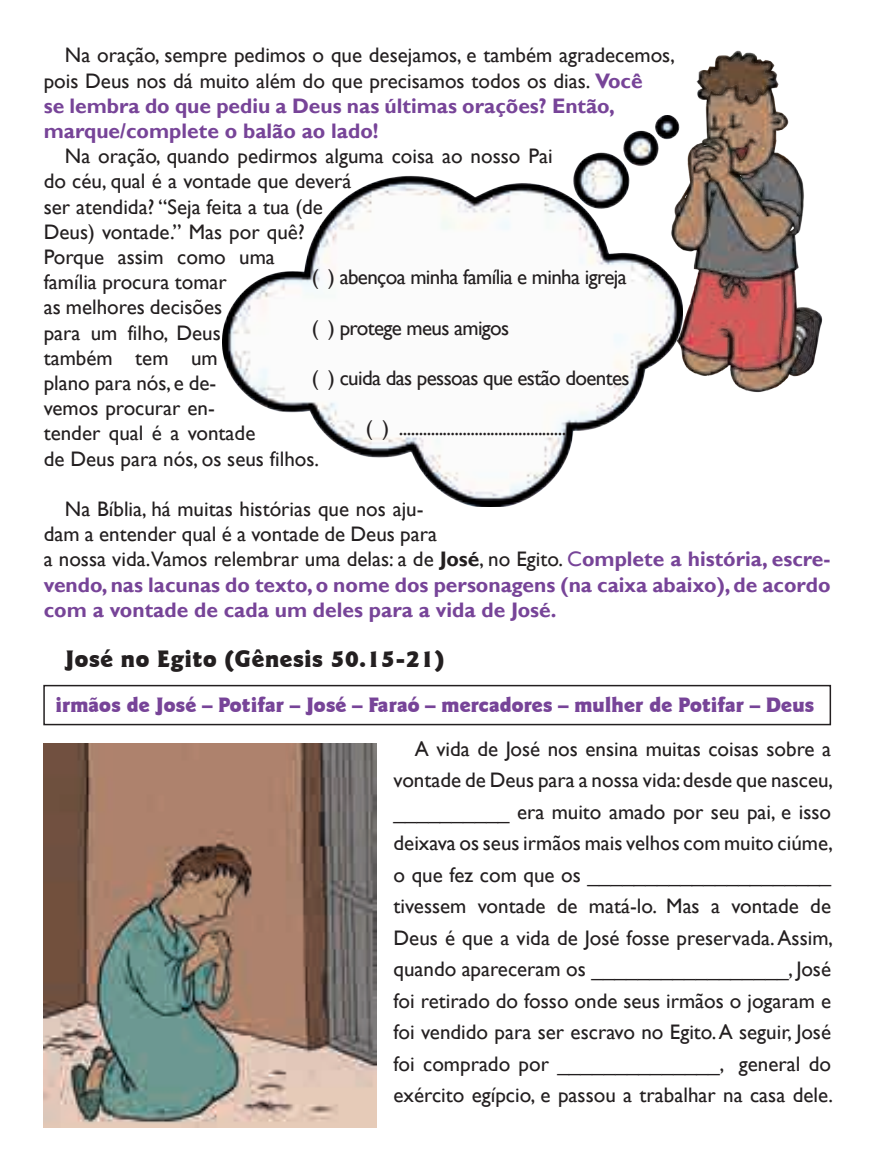
<style>
.page{position:relative;width:875px;height:1172px;background:#fff}
.page>*{position:absolute;margin:0;border:0;box-sizing:border-box;transform-origin:0 0}
.t1{font:900 24px "Goudy Sans IT Cby BT";color:#231f20}
.t2{font:21px/25.2px "Gill Sans";color:#231f20}
.t3{font:700 21px/25.2px "Gill Sans";color:#774498}
.t4{font:21px "Gill Sans";letter-spacing:-.03em;color:#231f20}
.t5{font:900 21px "Goudy Sans IT Cby BT";letter-spacing:-.02em;color:#774498}
.s1{font-weight:700;color:#774498}
.s2{font-weight:400;color:#231f20}
.s3{color:#231f20}
.s4{font-weight:400}
</style>
<div class="page">
<img style="left:663px;top:50px;width:160px;height:343px">
<img style="left:222px;top:116px;width:460px;height:391px">
<div style="left:43px;top:685px;width:787px;height:40px;border:2px solid #231f20"></div>
<img style="left:43px;top:743px;width:333px;height:385px">
<p class="t2" style="left:44px;top:43px;width:632px;text-indent:21px">Na oração, sempre pedimos o que desejamos, e também agradecemos, pois Deus nos dá muito além do que precisamos todos os dias. <span class="s1">Você<br>se lembra do que pediu a Deus nas últimas orações? Então, marque/complete o balão ao lado!</span></p>
<p class="t2" style="left:44px;top:144px;width:510px;text-indent:21px">Na oração, quando pedirmos alguma coisa ao nosso Pai do céu, qual é a vontade que deverá<br>ser atendida? “Seja feita a tua (de<br>Deus) vontade.” Mas por quê?<br>Porque assim como uma<br>família procura tomar<br>as melhores decisões<br>para um filho, Deus<br>também tem um<br>plano para nós, e de-<br>vemos procurar en-<br>tender qual é a vontade<br>de Deus para nós, os seus filhos.</p>
<p class="t3" style="left:44px;top:497px;width:788px;text-indent:21px"><span class="s2">Na Bíblia, há muitas histórias que nos aju-<br>dam a entender qual é a vontade de Deus para<br>a nossa vida.Vamos relembrar uma delas: a de</span> <span class="s3">José</span><span class="s2">, no Egito.</span> <span class="s4">C</span>omplete a história, escre&shy;vendo, nas lacunas do texto, o nome dos personagens (na caixa abaixo), de acordo com a vontade de cada um deles para a vida de José.</p>
<p class="t1" style="left:65px;top:643px;width:381px">José no Egito (Gênesis 50.15-21)</p>
<p class="t5" style="left:55px;top:691px;width:760px">irmãos de José – Potifar – José – Faraó – mercadores – mulher de Potifar – Deus</p>
<p class="t2" style="left:393px;top:733px;width:441px;line-height:31.5px;text-align:justify;text-indent:21px">A vida de José nos ensina muitas coisas sobre a vontade de Deus para a nossa vida: desde que nasceu, __________ era muito amado por seu pai, e isso deixava os seus irmãos mais velhos com muito ciúme, o que fez com que os _____________________ tivessem vontade de matá-lo. Mas a vontade de Deus é que a vida de José fosse preservada. Assim, quando apareceram os _________________, José foi retirado do fosso onde seus irmãos o jogaram e foi vendido para ser escravo no Egito. A seguir, José foi comprado por ______________, general do exército egípcio, e passou a trabalhar na casa dele.</p>
<p class="t4" style="left:311px;top:265px;width:316px">( ) abençoa minha família e minha igreja</p>
<p class="t4" style="left:311px;top:315px;width:199px">( ) protege meus amigos</p>
<p class="t4" style="left:311px;top:366px;width:319px">( ) cuida das pessoas que estão doentes</p>
<p class="t2" style="left:365px;top:416px;width:202px">( ) ..........................................</p>
</div>
